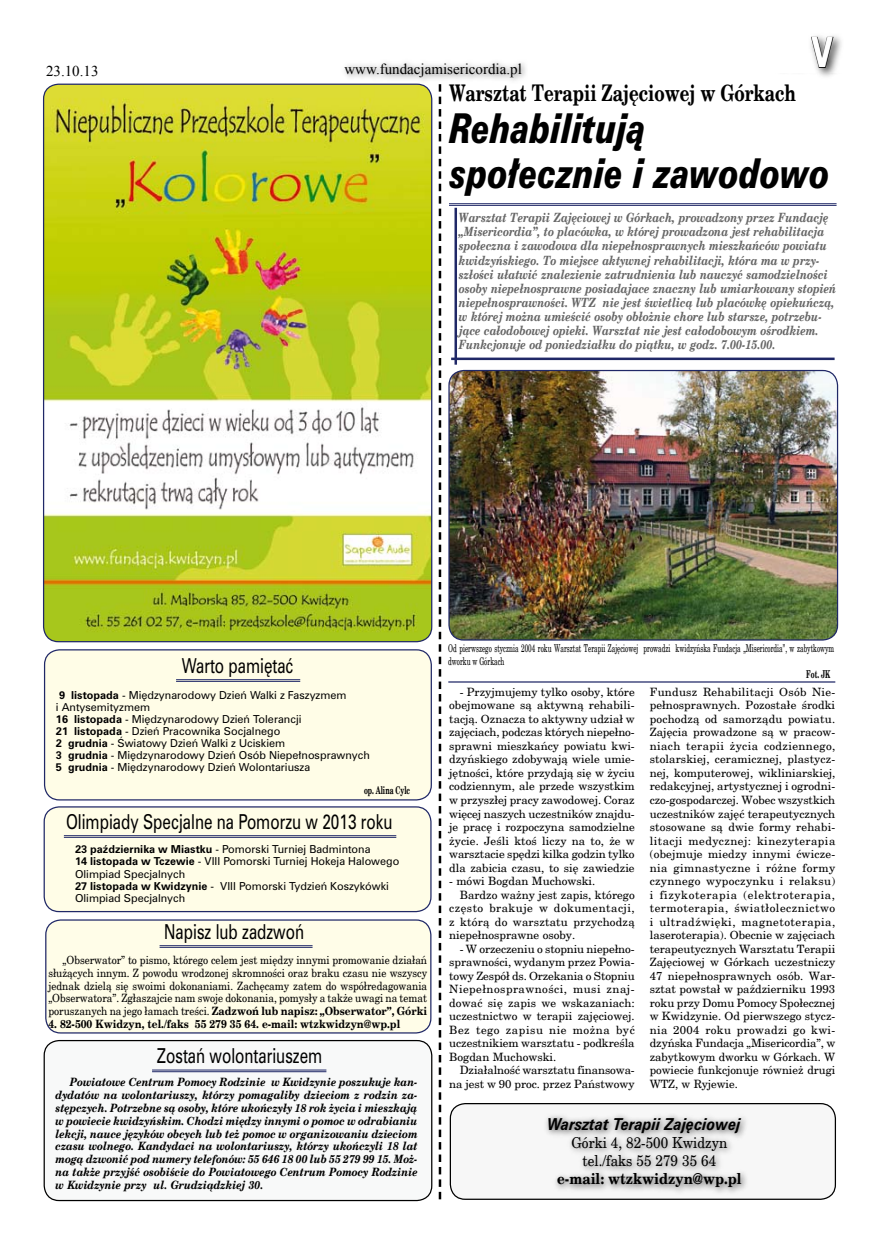
<style>
.page{position:relative;width:886px;height:1241px;background:#fff}
.page>*{position:absolute;margin:0;border:0;box-sizing:border-box;transform-origin:0 0}
.t1{font:700 41.25px "Verdana";color:#fff;scale:.7 1}
.t2{font:italic 37.5px/45px "Zurich Blk PL";color:#000;scale:.75 1}
.t3{font:700 22.5px "New Brunswick";color:#000;scale:.75 1}
.t4{font:18.75px "Zurich PL";color:#000;scale:.75 1}
.t5{font:15px/18px "New Brunswick";color:#000;text-align:center;scale:.9 1}
.t6{font:15px "Times New Roman";color:#000}
.t7{font:italic 700 15px "Zurich PL";color:#000;scale:.9 1}
.t8{font:700 15px "New Brunswick";color:#000;scale:.9 1}
.t9{font:italic 700 12.5px/14.1px "New Brunswick";color:#666;scale:.83 1}
.t10{font:11.25px/13.5px "New Brunswick";color:#000;text-align:justify}
.t11{font:italic 700 11.25px/12.9px "New Brunswick";color:#000;text-align:justify;scale:.9 1}
.t12{font:11.25px/12.9px "New Brunswick";color:#000;text-align:justify;scale:.9 1}
.t13{font:700 11.25px "New Brunswick";color:#000;scale:.9 1}
.t14{font:11.25px "New Brunswick";letter-spacing:.04em;color:#000}
.t15{font:10.62px/12.9px "New Brunswick";color:#000;scale:.6 1}
.t16{font:700 10.62px "New Brunswick";color:#000;scale:.6 1}
.t17{font:10px/12px "Zurich PL";color:#000}
.s1{font-weight:700}
</style>
<div class="page">
<div style="left:806px;top:31px;width:39px;height:49px;background:#000;opacity:.75"></div>
<svg style="left:806px;top:37px;width:33px;height:33px"></svg>
<div style="left:340px;top:58px;width:190px;height:28px;background:#000;opacity:.75"></div>
<svg style="left:439px;top:84px;width:2px;height:1115px"></svg>
<hr style="left:451px;top:357px;width:383px;height:3px;background:#202867">
<hr style="left:449px;top:203px;width:387px;height:1px;background:#202867">
<hr style="left:449px;top:205px;width:387px;height:1px;background:#202867">
<div style="left:450px;top:1103px;width:385px;height:95px;background:#f7f7f7;border-radius:15px"></div>
<div style="left:450px;top:1102px;width:386px;height:97px;border:1px solid #000;border-radius:15px"></div>
<div style="left:542px;top:1111px;width:208px;height:85px;background:#000;opacity:.75"></div>
<hr style="left:448px;top:681px;width:387px;height:1px;background:#202867">
<div style="left:44px;top:1040px;width:388px;height:160px;background:#f8f9f9;border-radius:15px"></div>
<div style="left:44px;top:1039px;width:388px;height:161px;border:1px solid #000;border-radius:15px"></div>
<hr style="left:152px;top:1069px;width:174px;height:1px;background:#202867">
<hr style="left:152px;top:1071px;width:174px;height:1px;background:#202867">
<div style="left:45px;top:649px;width:386px;height:150px;background:#fffde7;border-radius:15px"></div>
<div style="left:44px;top:649px;width:388px;height:151px;border:1px solid #202867;border-radius:15px"></div>
<div style="left:44px;top:806px;width:387px;height:105px;background:#fffde7;border-radius:15px"></div>
<div style="left:44px;top:806px;width:387px;height:106px;border:1px solid #202867;border-radius:15px"></div>
<div style="left:46px;top:919px;width:385px;height:113px;background:#fffde8;border-radius:15px"></div>
<div style="left:45px;top:919px;width:386px;height:114px;border:1px solid #202867;border-radius:15px"></div>
<hr style="left:160px;top:945px;width:153px;height:1px;background:#202867">
<hr style="left:160px;top:946px;width:153px;height:1px;background:#202867">
<hr style="left:64px;top:835px;width:332px;height:1px;background:#202867">
<hr style="left:64px;top:836px;width:332px;height:1px;background:#202867">
<hr style="left:176px;top:679px;width:124px;height:1px;background:#202867">
<hr style="left:176px;top:680px;width:124px;height:1px;background:#202867">
<hr style="left:454px;top:208px;width:3px;height:156px;background:#202867">
<img style="left:44px;top:84px;width:388px;height:557px;border-radius:15px">
<img style="left:449px;top:370px;width:388px;height:270px;border-radius:15px">
<div style="left:448px;top:370px;width:390px;height:270px;border:1px solid #202867;border-radius:15px"></div>
<h3 class="t6" style="left:46px;top:61px;width:54px">23.10.13</h3>
<h3 class="t6" style="left:344px;top:59px;width:179px">www.fundacjamisericordia.pl</h3>
<h3 class="t3" style="left:449px;top:79px;width:464px">Warsztat Terapii Zajęciowej w Górkach</h3>
<h1 class="t1" style="left:811px;top:26px;width:33px">V</h1>
<h2 class="t2" style="left:450px;top:105px;width:508px">Rehabilitują<br>społecznie i zawodowo</h2>
<p class="t9" style="left:459px;top:210px;width:456px">Warsztat Terapii Zajęciowej w Górkach, prowadzony przez Fundację „Misericordia”, to placówka, w której prowadzona jest rehabilitacja społeczna i zawodowa dla niepełnosprawnych mieszkańców powiatu kwidzyńskiego. To miejsce aktywnej rehabilitacji, która ma w przy&shy;szłości ułatwić znalezienie zatrudnienia lub nauczyć samodzielności osoby niepełnosprawne posiadajace znaczny lub umiarkowany stopień niepełnosprawności. WTZ nie jest świetlicą lub placówkę opiekuńczą, w której można umieścić osoby obłożnie chore lub starsze, potrzebu&shy;jące całodobowej opieki. Warsztat nie jest całodobowym ośrodkiem.<br>Funkcjonuje od poniedziałku do piątku, w godz. 7.00-15.00.</p>
<h3 class="t4" style="left:182px;top:653px;width:151px">Warto pamiętać</h3>
<p class="t17" style="left:56px;top:688px;width:316px;text-indent:3px"><span class="s1">9 listopada</span> - Międzynarodowy Dzień Walki z Faszyzmem<br>i Antysemityzmem<br><span class="s1">16 listopada</span> - Międzynarodowy Dzień Tolerancji<br><span class="s1">21 listopada</span> - Dzień Pracownika Socjalnego<br><span class="s1">2 grudnia</span> - Światowy Dzień Walki z Uciskiem<br><span class="s1">3 grudnia</span> - Międzynarodowy Dzień Osób Niepełnosprawnych <span class="s1">5 grudnia</span> - Międzynarodowy Dzień Wolontariusza</p>
<p class="t16" style="left:364px;top:783px;width:78px">op. Alina Cylc</p>
<h3 class="t4" style="left:66px;top:809px;width:437px">Olimpiady Specjalne na Pomorzu w 2013 roku</h3>
<p class="t17" style="left:75px;top:843px;width:326px"><span class="s1">23 października w Miastku</span> - Pomorski Turniej Badmintona<br><span class="s1">14 listopada w Tczewie</span> - VIII Pomorski Turniej Hokeja Halowego Olimpiad Specjalnych<br><span class="s1">27 listopada w Kwidzynie</span> - VIII Pomorski Tydzień Koszykówki Olimpiad Specjalnych</p>
<h3 class="t4" style="left:164px;top:918px;width:188px">Napisz lub zadzwoń</h3>
<p class="t12" style="left:48px;top:952px;width:422px;text-indent:14px">„Obserwator” to pismo, którego celem jest między innymi promowanie dzia³añ s³u¿¹cych innym. Z powodu wrodzonej skromnoœci oraz braku czasu nie wszyscy jednak dziel¹ siê swoimi dokonaniami. Zachêcamy zatem do wspó³redagowania „Obserwatora”. Zg³aszajcie nam swoje dokonania, pomys³y a tak¿e uwagi na temat poruszanych na jego ³amach treœci. <span class="s1">Zadzwoñ lub napisz: „Obserwator”, Górki</span></p>
<p class="t13" style="left:48px;top:1016px;width:392px">4. 82-500 Kwidzyn, tel./faks 55 279 35 64. e-mail: wtzkwidzyn@wp.pl</p>
<h3 class="t4" style="left:157px;top:1043px;width:222px">Zostań wolontariuszem</h3>
<p class="t11" style="left:56px;top:1075px;width:404px;text-indent:14px">Powiatowe Centrum Pomocy Rodzinie w Kwidzynie poszukuje kan&shy;dydatów na wolontariuszy, którzy pomagaliby dzieciom z rodzin za&shy;stępczych. Potrzebne są osoby, które ukończyły 18 rok życia i mieszkają w powiecie kwidzyńskim. Chodzi między innymi o pomoc w odrabianiu lekcji, nauce języków obcych lub też pomoc w organizowaniu dzieciom czasu wolnego. Kandydaci na wolontariuszy, którzy ukończyli 18 lat mogą dzwonić pod numery telefonów: 55 646 18 00 lub 55 279 99 15. Moż&shy;na także przyjść osobiście do Powiatowego Centrum Pomocy Rodzinie w Kwidzynie przy ul. Grudziądzkiej 30.</p>
<p class="t15" style="left:448px;top:641px;width:645px">Od pierwszego stycznia 2004 roku Warsztat Terapii Zajęciowej prowadzi kwidzyńska Fundacja „Misericordia”, w zabytkowym dworku w Górkach</p>
<p class="t16" style="left:806px;top:667px;width:42px">Fot. JK</p>
<p class="t10" style="left:449px;top:684px;width:187px;text-indent:11px">- Przyjmujemy tylko osoby, które obejmowane są aktywną rehabili&shy;tacją. Oznacza to aktywny udział w zajęciach, podczas których niepełno&shy;sprawni mieszkańcy powiatu kwi&shy;dzyńskiego zdobywają wiele umie&shy;jętności, które przydają się w życiu codziennym, ale przede wszystkim w przyszłej pracy zawodowej. Coraz więcej naszych uczestników znajdu&shy;je pracę i rozpoczyna samodzielne życie. Jeśli ktoś liczy na to, że w warsztacie spędzi kilka godzin tylko dla zabicia czasu, to się zawiedzie</p>
<p class="t10" style="left:449px;top:873px;width:148px">- mówi Bogdan Muchowski.</p>
<p class="t10" style="left:460px;top:887px;width:176px">Bardzo ważny jest zapis, którego</p>
<p class="t14" style="left:449px;top:900px;width:187px">często brakuje w dokumentacji,</p>
<p class="t10" style="left:449px;top:914px;width:187px">z którą do warsztatu przychodzą</p>
<p class="t10" style="left:449px;top:927px;width:127px">niepełnosprawne osoby.</p>
<p class="t10" style="left:449px;top:941px;width:187px;text-indent:11px">- W orzeczeniu o stopniu niepełno&shy;sprawności, wydanym przez Powia&shy;towy Zespół ds. Orzekania o Stopniu Niepełnosprawności, musi znaj&shy;dować się zapis we wskazaniach: uczestnictwo w terapii zajęciowej.<br>Bez tego zapisu nie można być uczestnikiem warsztatu - podkreśla Bogdan Muchowski.</p>
<p class="t10" style="left:449px;top:1062px;width:187px;text-align:right">Działalność warsztatu finansowa&shy;na jest w 90 proc. przez Państwowy</p>
<p class="t10" style="left:650px;top:684px;width:187px">Fundusz Rehabilitacji Osób Nie&shy;pełnosprawnych. Pozostałe środki pochodzą od samorządu powiatu.<br>Zajęcia prowadzone są w pracow&shy;niach terapii życia codziennego, stolarskiej, ceramicznej, plastycz&shy;nej, komputerowej, wikliniarskiej, redakcyjnej, artystycznej i ogrodni&shy;czo-gospodarczej. Wobec wszystkich uczestników zajęć terapeutycznych stosowane są dwie formy rehabi&shy;litacji medycznej: kinezyterapia (obejmuje miedzy innymi ćwicze&shy;nia gimnastyczne i różne formy czynnego wypoczynku i relaksu) i fizykoterapia (elektroterapia, termoterapia, światłolecznictwo i ultradźwięki, magnetoterapia, laseroterapia). Obecnie w zajęciach terapeutycznych Warsztatu Terapii Zajęciowej w Górkach uczestniczy 47 niepełnosprawnych osób. War&shy;sztat powstał w październiku 1993 roku przy Domu Pomocy Społecznej w Kwidzynie. Od pierwszego stycz&shy;nia 2004 roku prowadzi go kwi&shy;dzyńska Fundacja „Misericordia”, w zabytkowym dworku w Górkach. W powiecie funkcjonuje również drugi WTZ, w Ryjewie.</p>
<h3 class="t7" style="left:547px;top:1113px;width:217px">Warsztat Terapii Zajęciowej</h3>
<h3 class="t5" style="left:571px;top:1133px;width:175px">Górki 4, 82-500 Kwidzyn tel./faks 55 279 35 64</h3>
<h3 class="t8" style="left:557px;top:1169px;width:206px">e-mail: wtzkwidzyn@wp.pl</h3>
</div>
